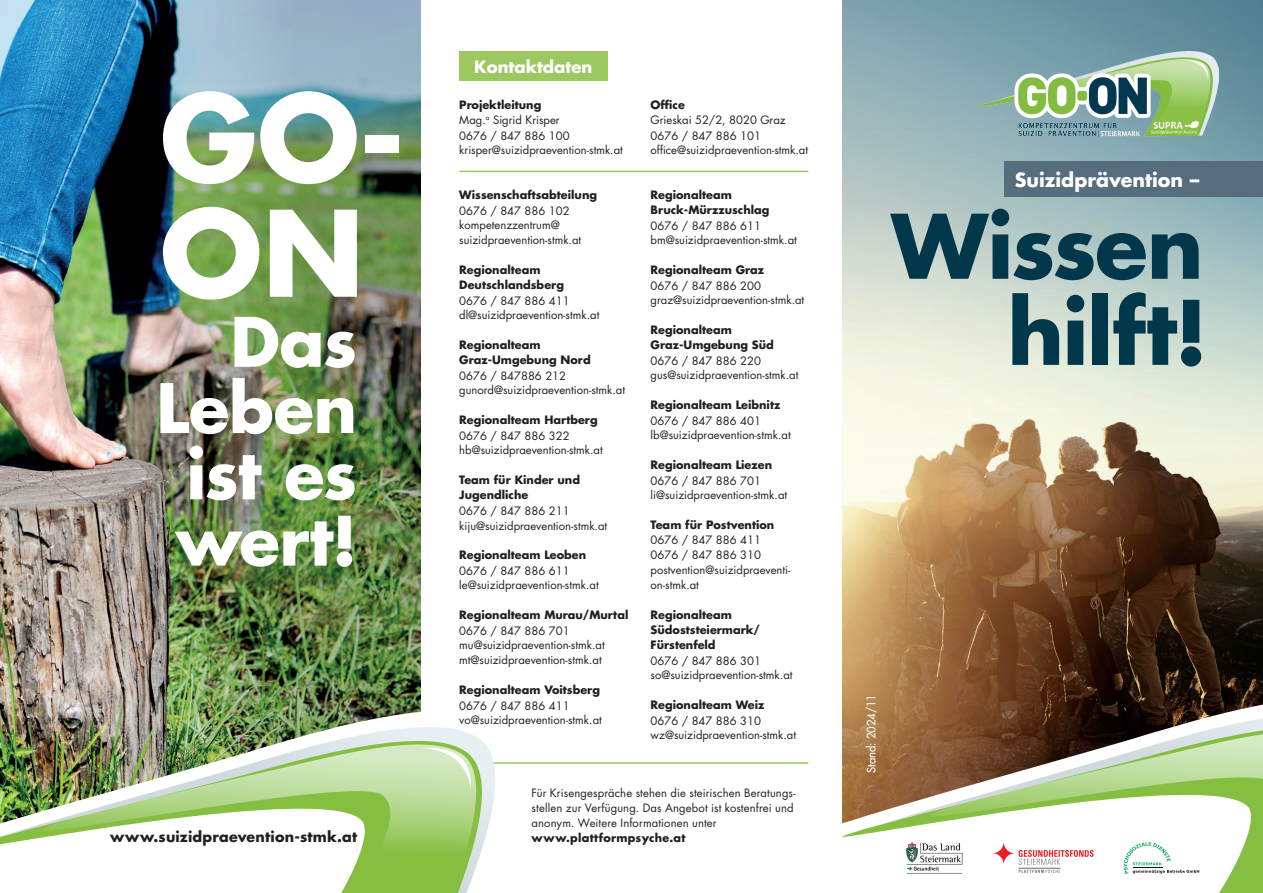
<style>
.page{position:relative;width:1263px;height:893px;background:#fff}
.page>*{position:absolute;margin:0;border:0;box-sizing:border-box;transform-origin:0 0}
.t1{font:700 115.5px/115.5px "Futura Std";color:#fff}
.t2{font:700 86.4px/86.1px "Futura Std";letter-spacing:-.02em;color:#00374b;text-align:right}
.t3{font:700 66.3px/66.3px "Futura Std";letter-spacing:-.01em;color:#fff;text-align:right}
.t4{font:700 19.05px "Futura Std";color:#fff}
.t5{font:700 16.5px "Futura Std";color:#fff}
.t6{font:700 14.25px "Futura Std";letter-spacing:.015em;color:#231f20}
.t7{font:11.25px/13.5px "Futura Std";color:#231f20}
.t8{font:700 11.25px/15px "Futura Std";color:#231f20}
.t9{font:700 11.25px "Futura Std";letter-spacing:.025em;color:#231f20}
.t10{font:500 11.25px "Futura Std";color:#fff}
.s1{font-weight:700}
</style>
<div class="page">
<img style="left:0;top:0;width:81px;height:691px">
<img style="left:81px;top:0;width:340px;height:691px">
<img style="left:0;top:691px;width:421px;height:16px">
<hr style="left:462px;top:762px;width:346px;height:2px;background:#9cc861">
<img style="left:842px;top:0;width:421px;height:677px">
<svg style="left:842px;top:677px;width:421px;height:16px;background:#614024"></svg>
<img style="left:977px;top:51px;width:241px;height:86px">
<div style="left:1004px;top:161px;width:259px;height:36px;background:#566d7e"></div>
<hr style="left:459px;top:171px;width:349px;height:1px;background:#9cc861">
<svg style="left:842px;top:693px;width:421px;height:181px"></svg>
<svg style="left:928px;top:718px;width:335px;height:175px"></svg>
<div style="left:459px;top:51px;width:149px;height:30px;background:#9cc861"></div>
<img style="left:0;top:707px;width:520px;height:138px">
<img style="left:41px;top:732px;width:449px;height:161px">
<svg style="left:423px;top:746px;width:52px;height:45px;background:#cde6b8"></svg>
<h1 class="t1" style="left:160px;top:79px;width:247px">GO-<br>ON</h1>
<h3 class="t3" style="left:156px;top:308px;width:203px">Das<br>Leben ist es wert!</h3>
<p class="t6" style="left:110px;top:827px;width:248px">www.suizidpraevention-stmk.at</p>
<h3 class="t5" style="left:474px;top:56px;width:120px">Kontaktdaten</h3>
<p class="t7" style="left:459px;top:97px;width:102px;line-height:15px"><span class="s1">Projektleitung<br></span>Mag.<sup>a</sup> Sigrid Krisper</p>
<p class="t7" style="left:459px;top:129px;width:165px">0676 / 847 886 100 krisper@suizidpraevention-stmk.at</p>
<p class="t8" style="left:459px;top:187px;width:139px">Wissenschaftsabteilung</p>
<p class="t7" style="left:459px;top:204px;width:112px">0676 / 847 886 102 kompetenzzentrum@</p>
<p class="t7" style="left:459px;top:233px;width:124px">suizidpraevention-stmk.at</p>
<p class="t8" style="left:459px;top:262px;width:106px">Regionalteam<br>Deutschlandsberg</p>
<p class="t7" style="left:459px;top:294px;width:142px">0676 / 847 886 411 dl@suizidpraevention-stmk.at</p>
<p class="t8" style="left:459px;top:337px;width:133px">Regionalteam<br>Graz-Umgebung Nord</p>
<p class="t7" style="left:459px;top:369px;width:167px">0676 / 847886 212 gunord@suizidpraevention-stmk.at</p>
<p class="t8" style="left:459px;top:412px;width:140px">Regionalteam Hartberg</p>
<p class="t7" style="left:459px;top:429px;width:145px">0676 / 847 886 322 hb@suizidpraevention-stmk.at</p>
<p class="t8" style="left:459px;top:472px;width:122px">Team für Kinder und<br>Jugendliche</p>
<p class="t7" style="left:459px;top:504px;width:150px;line-height:15px">0676 / 847 886 211 kiju@suizidpraevention-stmk.at</p>
<p class="t8" style="left:459px;top:547px;width:128px">Regionalteam Leoben</p>
<p class="t7" style="left:459px;top:564px;width:141px">0676 / 847 886 611 le@suizidpraevention-stmk.at</p>
<p class="t8" style="left:459px;top:607px;width:171px">Regionalteam Murau/Murtal</p>
<p class="t7" style="left:459px;top:624px;width:147px">0676 / 847 886 701 mu@suizidpraevention-stmk.at</p>
<p class="t7" style="left:459px;top:653px;width:144px">mt@suizidpraevention-stmk.at</p>
<p class="t8" style="left:459px;top:682px;width:142px">Regionalteam Voitsberg</p>
<p class="t7" style="left:459px;top:699px;width:144px">0676 / 847 886 411 vo@suizidpraevention-stmk.at</p>
<p class="t8" style="left:651px;top:97px;width:36px">Office</p>
<p class="t7" style="left:651px;top:111px;width:137px;line-height:16.5px">Grieskai 52/2, 8020 Graz<br>0676 / 847 886 101</p>
<p class="t7" style="left:651px;top:143px;width:159px">office@suizidpraevention-stmk.at</p>
<p class="t8" style="left:651px;top:187px;width:120px">Regionalteam<br>Bruck-Mürzzuschlag</p>
<p class="t7" style="left:651px;top:219px;width:148px">0676 / 847 886 611 bm@suizidpraevention-stmk.at</p>
<p class="t8" style="left:651px;top:262px;width:115px">Regionalteam Graz</p>
<p class="t7" style="left:651px;top:279px;width:155px">0676 / 847 886 200 graz@suizidpraevention-stmk.at</p>
<p class="t8" style="left:651px;top:322px;width:125px">Regionalteam<br>Graz-Umgebung Süd</p>
<p class="t7" style="left:651px;top:354px;width:149px">0676 / 847 886 220 gus@suizidpraevention-stmk.at</p>
<p class="t8" style="left:651px;top:397px;width:131px">Regionalteam Leibnitz</p>
<p class="t7" style="left:651px;top:414px;width:142px">0676 / 847 886 401 lb@suizidpraevention-stmk.at</p>
<p class="t8" style="left:651px;top:457px;width:123px">Regionalteam Liezen</p>
<p class="t7" style="left:651px;top:474px;width:138px">0676 / 847 886 701 li@suizidpraevention-stmk.at</p>
<p class="t8" style="left:651px;top:517px;width:125px">Team für Postvention</p>
<p class="t7" style="left:651px;top:532px;width:141px;line-height:15px">0676 / 847 886 411<br>0676 / 847 886 310 postvention@suizidpraeventi&shy;on-stmk.at</p>
<p class="t8" style="left:651px;top:607px;width:111px">Regionalteam<br>Südoststeiermark/<br>Fürstenfeld</p>
<p class="t7" style="left:651px;top:654px;width:143px">0676 / 847 886 301 so@suizidpraevention-stmk.at</p>
<p class="t8" style="left:651px;top:697px;width:115px">Regionalteam Weiz</p>
<p class="t7" style="left:651px;top:714px;width:147px">0676 / 847 886 310 wz@suizidpraevention-stmk.at</p>
<p class="t7" style="left:531px;top:785px;width:266px;line-height:15px">Für Krisengespräche stehen die steirischen Beratungs&shy;stellen zur Verfügung. Das Angebot ist kostenfrei und anonym. Weitere Informationen unter</p>
<p class="t9" style="left:531px;top:830px;width:155px">www.plattformpsyche.at</p>
<h3 class="t4" style="left:1015px;top:167px;width:186px">Suizidprävention –</h3>
<h2 class="t2" style="left:891px;top:202px;width:318px">Wissen hilft!</h2>
<p class="t10" style="left:864px;top:773px;width:80px;rotate:-90deg">Stand: 2024/11</p>
</div>
